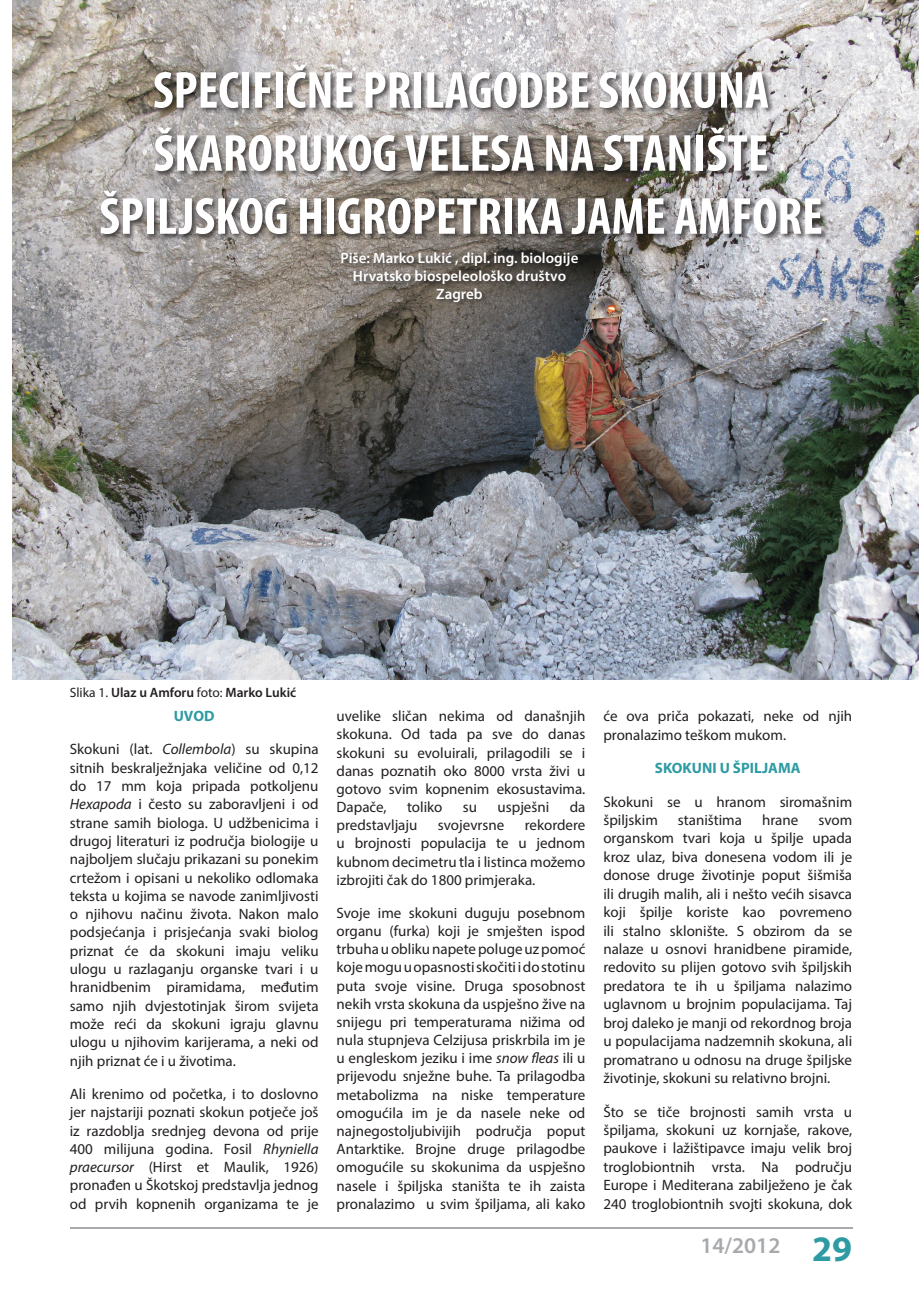
<style>
.page{position:relative;width:919px;height:1289px;background:#fff}
.page>*{position:absolute;margin:0;border:0;box-sizing:border-box;transform-origin:0 0}
.Naslov_bijeli{font:700 condensed 52.5px/63px "Myriad Pro";color:#fff;text-align:center}
.t1{font:600 22.5px "Myriad Pro";color:#a7a9ac}
.Tekuci_tekst{font:15px/18.1px "Myriad Pro";color:#231f20;text-align:justify}
.Naslov_bijeli-2{font:600 15px "Myriad Pro";color:#fff}
.Tekuci_tekst-2{font:700 15px "Myriad Pro";color:#2e9ba3}
.t2{font:600 13.5px "Myriad Pro";color:#231f20}
.s1{font-weight:400}
.s2{font-style:italic}
.s3{font-weight:700;font-size:36px;color:#2e9ba3}
</style>
<div class="page">
<svg style="left:70px;top:1227px;width:782px;height:1px"></svg>
<img style="left:13px;top:0;width:905px;height:679px">
<div style="left:99px;top:63px;width:729px;height:178px;background:#231f20;opacity:.72"></div>
<div style="left:340px;top:251px;width:245px;height:58px;background:#231f20;opacity:.72"></div>
<p class="Naslov_bijeli" style="left:99px;top:58px;width:725px">SPECIFIČNE PRILAGODBE SKOKUNA<br>ŠKARORUKOG VELESA NA STANIŠTE<br>ŠPILJSKOG HIGROPETRIKA JAME AMFORE</p>
<p class="Naslov_bijeli-2" style="left:340px;top:248px;width:239px">Piše: Marko Lukić , dipl. ing. biologije</p>
<p class="Naslov_bijeli-2" style="left:353px;top:266px;width:215px">Hrvatsko biospeleološko društvo</p>
<p class="Naslov_bijeli-2" style="left:436px;top:284px;width:48px">Zagreb</p>
<p class="t2" style="left:70px;top:684px;width:228px"><span class="s1">Slika 1.</span> Ulaz u Amforu <span class="s1">foto:</span> Marko Lukić</p>
<p class="Tekuci_tekst-2" style="left:174px;top:706px;width:42px">UVOD</p>
<p class="Tekuci_tekst" style="left:70px;top:740px;width:250px">Skokuni (lat. <span class="s2">Collembola</span>) su skupina sitnih beskralježnjaka veličine od 0,12 do 17 mm koja pripada potkoljenu <span class="s2">Hexapoda</span> i često su zaboravljeni i od strane samih biologa. U udžbenicima i drugoj literaturi iz područja biologije u najboljem slučaju prikazani su ponekim crtežom i opisani u nekoliko odlomaka teksta u kojima se navode zanimljivosti o njihovu načinu života. Nakon malo podsjećanja i prisjećanja svaki biolog priznat će da skokuni imaju veliku ulogu u razlaganju organske tvari i u hranidbenim piramidama, međutim samo njih dvjestotinjak širom svijeta može reći da skokuni igraju glavnu ulogu u njihovim karijerama, a neki od njih priznat će i u životima.</p>
<p class="Tekuci_tekst" style="left:70px;top:1084px;width:250px">Ali krenimo od početka, i to doslovno jer najstariji poznati skokun potječe još iz razdoblja srednjeg devona od prije 400 milijuna godina. Fosil <span class="s2">Rhyniella praecursor</span> (Hirst et Maulik, 1926) pronađen u Škotskoj predstavlja jednog od prvih kopnenih organizama te je</p>
<p class="Tekuci_tekst" style="left:336px;top:706px;width:250px">uvelike sličan nekima od današnjih skokuna. Od tada pa sve do danas skokuni su evoluirali, prilagodili se i danas poznatih oko 8000 vrsta živi u gotovo svim kopnenim ekosustavima.<br>Dapače,</p>
<p class="Tekuci_tekst" style="left:407px;top:797px;width:37px">toliko</p>
<p class="Tekuci_tekst" style="left:463px;top:797px;width:16px">su</p>
<p class="Tekuci_tekst" style="left:497px;top:797px;width:53px">uspješni</p>
<p class="Tekuci_tekst" style="left:569px;top:797px;width:17px">da</p>
<p class="Tekuci_tekst" style="left:336px;top:815px;width:82px">predstavljaju</p>
<p class="Tekuci_tekst" style="left:438px;top:815px;width:68px">svojevrsne</p>
<p class="Tekuci_tekst" style="left:336px;top:815px;width:250px;text-indent:188px">rekordere u brojnosti populacija te u jednom kubnom decimetru tla i listinca možemo izbrojiti čak do 1800 primjeraka.</p>
<p class="Tekuci_tekst" style="left:336px;top:903px;width:250px">Svoje ime skokuni duguju posebnom organu (furka) koji je smješten ispod trbuha u obliku napete poluge uz pomoć koje mogu u opasnosti skočiti i do stotinu puta svoje visine. Druga sposobnost nekih vrsta skokuna da uspješno žive na snijegu pri temperaturama nižima od nula stupnjeva Celzijusa priskrbila im je u engleskom jeziku i ime <span class="s2">snow fleas</span> ili u prijevodu snježne buhe. Ta prilagodba metabolizma na niske temperature omogućila im je da nasele neke od najnegostoljubivijih područja poput Antarktike. Brojne druge prilagodbe omogućile su skokunima da uspješno nasele i špiljska staništa te ih zaista pronalazimo u svim špiljama, ali kako</p>
<p class="Tekuci_tekst" style="left:603px;top:706px;width:250px">će ova priča pokazati, neke od njih pronalazimo teškom mukom.</p>
<p class="Tekuci_tekst-2" style="left:655px;top:758px;width:147px">SKOKUNI U ŠPILJAMA</p>
<p class="Tekuci_tekst" style="left:603px;top:792px;width:250px">Skokuni se u hranom siromašnim špiljskim</p>
<p class="Tekuci_tekst" style="left:677px;top:810px;width:66px">staništima</p>
<p class="Tekuci_tekst" style="left:762px;top:810px;width:38px">hrane</p>
<p class="Tekuci_tekst" style="left:603px;top:810px;width:250px;text-indent:215px">svom organskom tvari koja u špilje upada kroz ulaz, biva donesena vodom ili je donose druge životinje poput šišmiša ili drugih malih, ali i nešto većih sisavca koji špilje koriste kao povremeno ili stalno sklonište. S obzirom da se nalaze u osnovi hranidbene piramide, redovito su plijen gotovo svih špiljskih predatora te ih u špiljama nalazimo uglavnom u brojnim populacijama. Taj broj daleko je manji od rekordnog broja u populacijama nadzemnih skokuna, ali promatrano u odnosu na druge špiljske životinje, skokuni su relativno brojni.</p>
<p class="Tekuci_tekst" style="left:603px;top:1101px;width:250px">Što se tiče brojnosti samih vrsta u špiljama, skokuni uz kornjaše, rakove, paukove i lažištipavce imaju velik broj troglobiontnih vrsta. Na području Europe i Mediterana zabilježeno je čak 240 troglobiontnih svojti skokuna, dok</p>
<h2 class="t1" style="left:700px;top:1230px;width:153px">14/2012 <span class="s3">29</span></h2>
</div>
